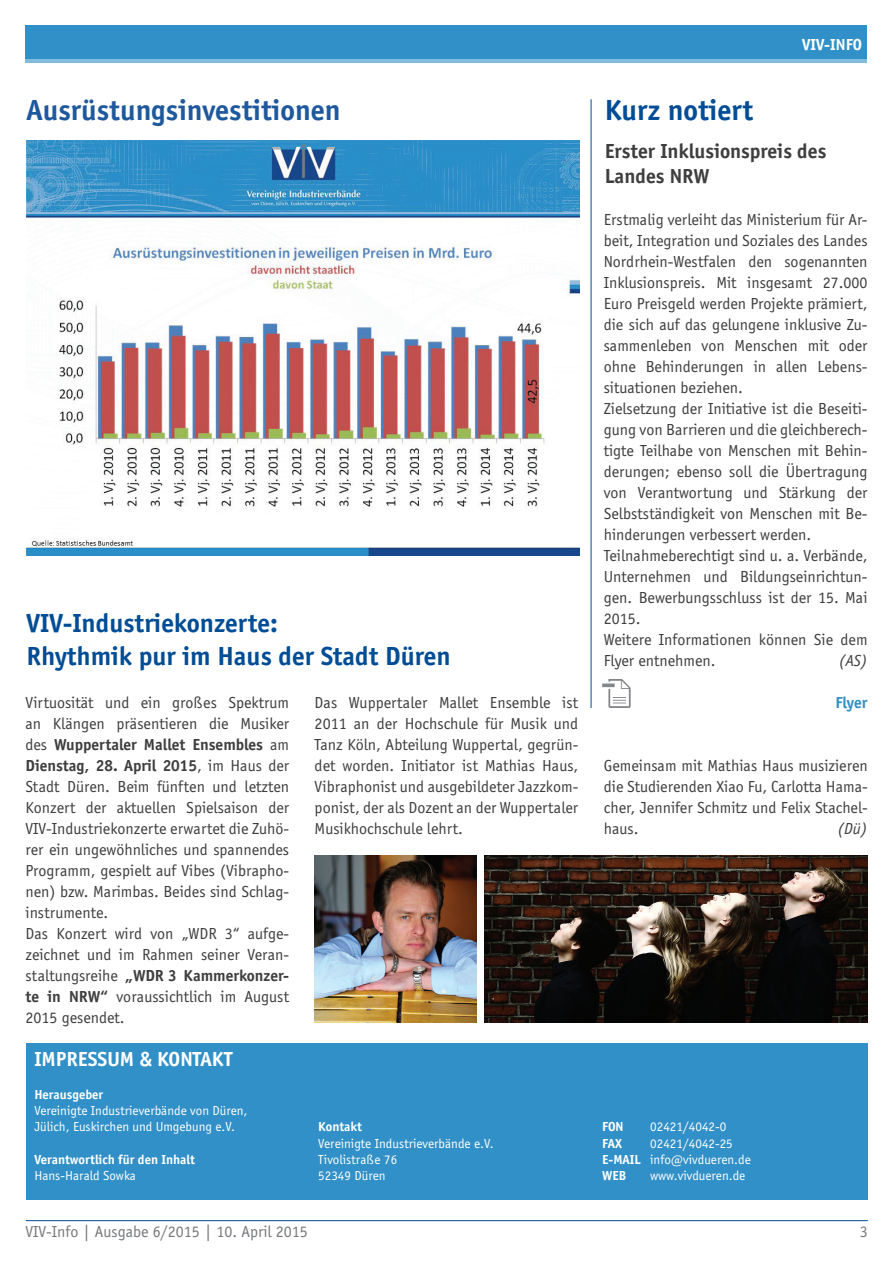
<style>
.page{position:relative;width:893px;height:1263px;background:#fff}
.page>*{position:absolute;margin:0;border:0;box-sizing:border-box;transform-origin:0 0}
.t1{font:700 30px "Officina Sans EF";color:#1e589d}
.t2{font:700 30px "Officina Sans EF";color:#014d95}
.t3{font:700 27px/32.4px "Officina Sans EF";color:#014d95}
.t4{font:700 21px/25.2px "Officina Sans EF";color:#3e3e3f}
.t5{font:700 21px "Officina Sans EF";color:#fff}
.t6{font:16.5px/21px "Officina Sans EF";color:#3e3e3f}
.t7{font:16.5px "Officina Sans EF";color:#76787b}
.t8{font:700 16.5px "Officina Sans EF";color:#fff}
.t9{font:italic 16.5px "Officina Sans EF";color:#3e3e3f}
.t10{font:700 16.5px "Officina Sans EF";color:#3090c7}
.t11{font:13.5px/16.2px "Officina Sans EF";color:#fff}
.t12{font:700 13.5px "Officina Sans EF";color:#fff}
.s1{font-weight:700}
</style>
<div class="page">
<hr style="left:26px;top:1220px;width:842px;height:1px;background:#014d95">
<div style="left:26px;top:26px;width:841px;height:37px;background:#3090c7"></div>
<hr style="left:26px;top:60px;width:841px;height:3px;background:#81bbdd">
<hr style="left:591px;top:99px;width:1px;height:609px;background:#014d95">
<img style="left:27px;top:141px;width:552px;height:414px">
<div style="left:26px;top:1043px;width:842px;height:156px;background:#3090c7"></div>
<svg style="left:602px;top:679px;width:29px;height:29px"></svg>
<img style="left:485px;top:856px;width:382px;height:166px">
<img style="left:315px;top:856px;width:161px;height:166px">
<h1 class="t1" style="left:27px;top:92px;width:315px">Ausrüstungsinvestitionen</h1>
<h2 class="t3" style="left:27px;top:607px;width:426px">VIV-Industriekonzerte:<br>Rhythmik pur im Haus der Stadt Düren</h2>
<p class="t8" style="left:802px;top:35px;width:61px">VIV-INFO</p>
<h1 class="t2" style="left:605px;top:92px;width:150px">Kurz notiert</h1>
<p class="t4" style="left:605px;top:138px;width:223px">Erster Inklusionspreis des<br>Landes NRW</p>
<p class="t6" style="left:604px;top:209px;width:265px">Erstmalig verleiht das Ministerium für Ar&shy;beit, Integration und Soziales des Landes Nordrhein-Westfalen den sogenannten Inklusionspreis. Mit insgesamt 27.000<br>Euro Preisgeld werden Projekte prämiert, die sich auf das gelungene inklusive Zu&shy;sammenleben von Menschen mit oder ohne Behinderungen in allen Lebens&shy;situationen beziehen.<br>Zielsetzung der Initiative ist die Beseiti&shy;gung von Barrieren und die gleichberech&shy;tigte Teilhabe von Menschen mit Behin&shy;derungen; ebenso soll die Übertragung von Verantwortung und Stärkung der Selbstständigkeit von Menschen mit Be&shy;hinderungen verbessert werden.<br>Teilnahmeberechtigt sind u. a. Verbände, Unternehmen und Bildungseinrichtun&shy;gen. Bewerbungsschluss ist der 15. Mai 2015.<br>Weitere Informationen können Sie dem Flyer entnehmen.</p>
<p class="t9" style="left:839px;top:652px;width:30px">(AS)</p>
<p class="t6" style="left:26px;top:692px;width:265px">Virtuosität und ein großes Spektrum</p>
<p class="t10" style="left:835px;top:692px;width:34px">Flyer</p>
<p class="t6" style="left:26px;top:713px;width:265px">an Klängen präsentieren die Musiker des <span class="s1">Wuppertaler Mallet Ensembles</span> am <span class="s1">Dienstag, 28. April 2015</span>, im Haus der Stadt Düren. Beim fünften und letzten Konzert der aktuellen Spielsaison der VIV-Industriekonzerte erwartet die Zuhö&shy;rer ein ungewöhnliches und spannendes Programm, gespielt auf Vibes (Vibrapho&shy;nen) bzw. Marimbas. Beides sind Schlag&shy;instrumente.<br>Das Konzert wird von „WDR 3“ aufge&shy;zeichnet und im Rahmen seiner Veran&shy;staltungsreihe <span class="s1">„WDR 3 Kammerkonzer&shy;te in NRW“</span> voraussichtlich im August 2015 gesendet.</p>
<p class="t6" style="left:315px;top:692px;width:265px;text-align:justify">Das Wuppertaler Mallet Ensemble ist 2011 an der Hochschule für Musik und Tanz Köln, Abteilung Wuppertal, gegrün&shy;det worden. Initiator ist Mathias Haus, Vibraphonist und ausgebildeter Jazzkom&shy;ponist, der als Dozent an der Wuppertaler Musikhochschule lehrt.</p>
<p class="t6" style="left:604px;top:755px;width:266px;text-align:justify">Gemeinsam mit Mathias Haus musizieren die Studierenden Xiao Fu, Carlotta Hama&shy;cher, Jennifer Schmitz und Felix Stachel&shy;haus.</p>
<p class="t9" style="left:837px;top:820px;width:32px">(Dü)</p>
<p class="t5" style="left:34px;top:1047px;width:200px">IMPRESSUM &amp; KONTAKT</p>
<p class="t12" style="left:34px;top:1086px;width:70px">Herausgeber</p>
<p class="t11" style="left:34px;top:1103px;width:215px">Vereinigte Industrieverbände von Düren,<br>Jülich, Euskirchen und Umgebung e.V.</p>
<p class="t12" style="left:34px;top:1151px;width:162px">Verantwortlich für den Inhalt</p>
<p class="t11" style="left:34px;top:1167px;width:103px">Hans-Harald Sowka</p>
<p class="t12" style="left:318px;top:1119px;width:45px">Kontakt</p>
<p class="t11" style="left:318px;top:1135px;width:177px">Vereinigte Industrieverbände e.V.<br>Tivolistraße 76<br>52349 Düren</p>
<p class="t12" style="left:602px;top:1119px;width:23px">FON</p>
<p class="t11" style="left:650px;top:1119px;width:78px">02421/4042-0</p>
<p class="t12" style="left:602px;top:1135px;width:21px">FAX</p>
<p class="t11" style="left:602px;top:1135px;width:150px;text-indent:48px">02421/4042-25<br><span class="s1">E-MAIL</span> info@vivdueren.de<br><span class="s1">WEB</span></p>
<p class="t11" style="left:650px;top:1167px;width:97px">www.vivdueren.de</p>
<p class="t7" style="left:26px;top:1222px;width:284px">VIV-Info | Ausgabe 6/2015 | 10. April 2015</p>
<p class="t7" style="left:860px;top:1222px;width:10px">3</p>
</div>
